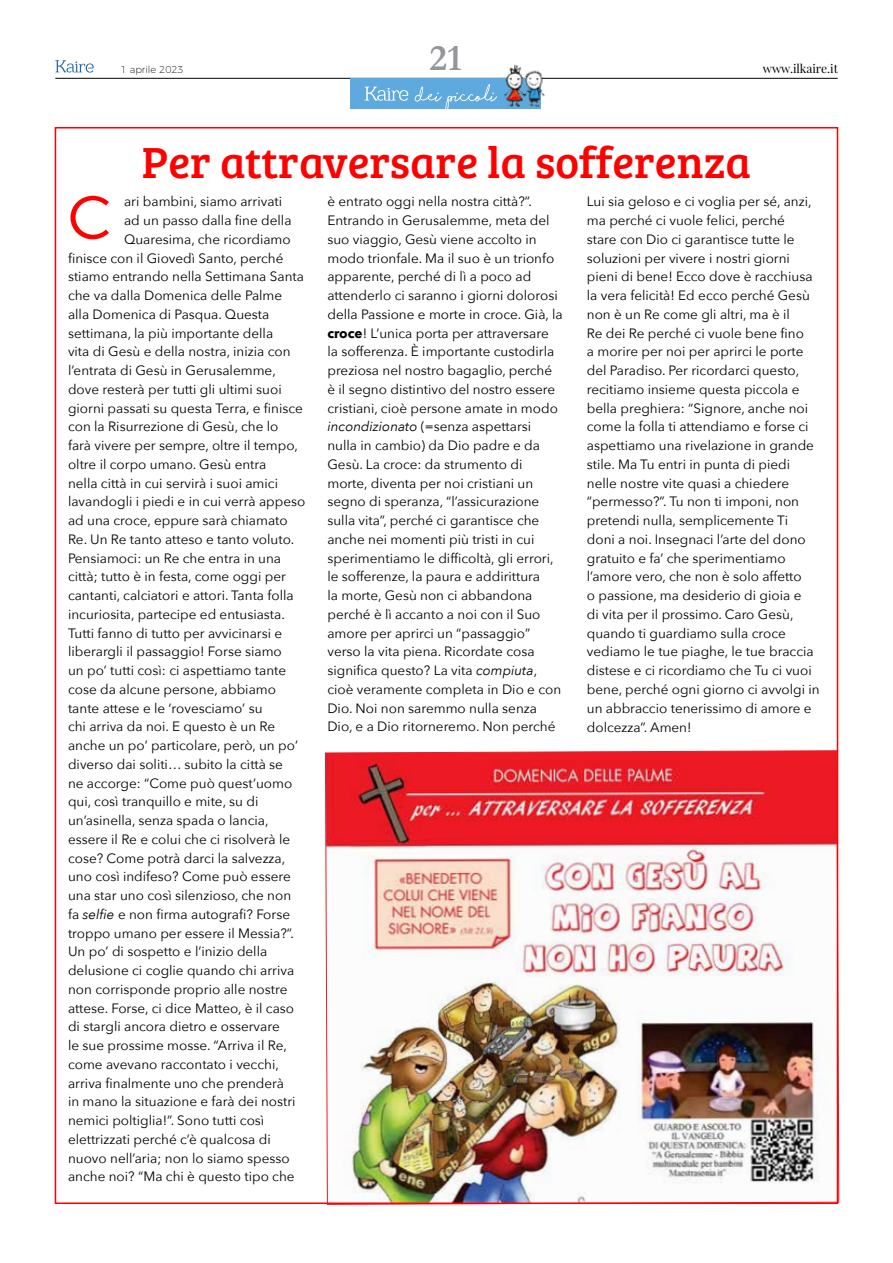
<style>
.page{position:relative;width:893px;height:1263px;background:#fff}
.page>*{position:absolute;margin:0;border:0;box-sizing:border-box;transform-origin:0 0}
.t1{font:300 61.8px "Montserrat";color:#f00}
.t2{font:45px "Bree Serif";color:#f00}
.t3{font:700 37.5px "Garamond";color:#949699}
.t4{font:13.5px/18.8px "Avenir Next";color:#000}
.t5{font:12px "Playfair Display";color:#000}
.t6{font:200 9.9px "Montserrat";color:#000}
.s1{font-style:italic}
.s2{font-weight:700}
</style>
<div class="page">
<hr style="left:55px;top:78px;width:783px;height:1px;background:#000">
<div style="left:350px;top:79px;width:190px;height:30px;background:#5ea9de"></div>
<svg style="left:365px;top:87px;width:43px;height:14px"></svg>
<svg style="left:415px;top:84px;width:82px;height:25px"></svg>
<img style="left:502px;top:64px;width:45px;height:44px">
<svg style="left:55px;top:60px;width:39px;height:13px"></svg>
<img style="left:324px;top:750px;width:516px;height:455px">
<p class="t6" style="left:121px;top:62px;width:65px">1 aprile 2023</p>
<h3 class="t3" style="left:430px;top:36px;width:34px">21</h3>
<p class="t5" style="left:763px;top:61px;width:77px">www.ilkaire.it</p>
<h2 class="t2" style="left:142px;top:130px;width:610px">Per attraversare la sofferenza</h2>
<p class="t4" style="left:124px;top:192px;width:159px">ari bambini, siamo arrivati</p>
<p class="t4" style="left:124px;top:210px;width:169px">ad un passo dalla fine della</p>
<p class="t4" style="left:124px;top:229px;width:168px">Quaresima, che ricordiamo</p>
<p class="t4" style="left:68px;top:248px;width:217px">finisce con il Giovedì Santo, perché</p>
<p class="t4" style="left:68px;top:267px;width:237px">stiamo entrando nella Settimana Santa</p>
<p class="t4" style="left:68px;top:285px;width:216px">che va dalla Domenica delle Palme</p>
<p class="t4" style="left:68px;top:304px;width:203px">alla Domenica di Pasqua. Questa</p>
<p class="t4" style="left:68px;top:323px;width:207px">settimana, la più importante della</p>
<p class="t4" style="left:68px;top:342px;width:224px">vita di Gesù e della nostra, inizia con</p>
<p class="t4" style="left:68px;top:360px;width:209px">l’entrata di Gesù in Gerusalemme,</p>
<p class="t4" style="left:68px;top:379px;width:215px">dove resterà per tutti gli ultimi suoi</p>
<p class="t4" style="left:68px;top:398px;width:236px">giorni passati su questa Terra, e finisce</p>
<p class="t4" style="left:68px;top:417px;width:212px">con la Risurrezione di Gesù, che lo</p>
<p class="t4" style="left:68px;top:435px;width:231px">farà vivere per sempre, oltre il tempo,</p>
<p class="t4" style="left:68px;top:454px;width:200px">oltre il corpo umano. Gesù entra</p>
<p class="t4" style="left:68px;top:473px;width:212px">nella città in cui servirà i suoi amici</p>
<p class="t4" style="left:68px;top:492px;width:239px">lavandogli i piedi e in cui verrà appeso</p>
<p class="t4" style="left:68px;top:510px;width:221px">ad una croce, eppure sarà chiamato</p>
<p class="t4" style="left:68px;top:529px;width:228px">Re. Un Re tanto atteso e tanto voluto.</p>
<p class="t4" style="left:68px;top:548px;width:215px">Pensiamoci: un Re che entra in una</p>
<p class="t4" style="left:68px;top:567px;width:219px">città; tutto è in festa, come oggi per</p>
<p class="t4" style="left:68px;top:585px;width:227px">cantanti, calciatori e attori. Tanta folla</p>
<p class="t4" style="left:68px;top:604px;width:218px">incuriosita, partecipe ed entusiasta.</p>
<p class="t4" style="left:68px;top:623px;width:216px">Tutti fanno di tutto per avvicinarsi e</p>
<p class="t4" style="left:68px;top:642px;width:215px">liberargli il passaggio! Forse siamo</p>
<p class="t4" style="left:68px;top:660px;width:220px">un po’ tutti così: ci aspettiamo tante</p>
<p class="t4" style="left:68px;top:679px;width:210px">cose da alcune persone, abbiamo</p>
<p class="t4" style="left:68px;top:698px;width:196px">tante attese e le ‘rovesciamo’ su</p>
<p class="t4" style="left:68px;top:717px;width:209px">chi arriva da noi. E questo è un Re</p>
<p class="t4" style="left:68px;top:735px;width:231px">anche un po’ particolare, però, un po’</p>
<p class="t4" style="left:68px;top:754px;width:216px">diverso dai soliti… subito la città se</p>
<p class="t4" style="left:68px;top:773px;width:226px">ne accorge: “Come può quest’uomo</p>
<p class="t4" style="left:68px;top:792px;width:192px">qui, così tranquillo e mite, su di</p>
<p class="t4" style="left:68px;top:810px;width:202px">un’asinella, senza spada o lancia,</p>
<p class="t4" style="left:68px;top:829px;width:224px">essere il Re e colui che ci risolverà le</p>
<p class="t4" style="left:68px;top:848px;width:219px">cose? Come potrà darci la salvezza,</p>
<p class="t4" style="left:68px;top:867px;width:224px">uno così indifeso? Come può essere</p>
<p class="t4" style="left:68px;top:885px;width:225px">una star uno così silenzioso, che non</p>
<p class="t4" style="left:68px;top:904px;width:224px">fa <span class="s1">selfie</span> e non firma autografi? Forse</p>
<p class="t4" style="left:68px;top:923px;width:228px">troppo umano per essere il Messia?”.</p>
<p class="t4" style="left:68px;top:942px;width:201px">Un po’ di sospetto e l’inizio della</p>
<p class="t4" style="left:68px;top:960px;width:228px">delusione ci coglie quando chi arriva</p>
<p class="t4" style="left:68px;top:979px;width:221px">non corrisponde proprio alle nostre</p>
<p class="t4" style="left:68px;top:998px;width:228px">attese. Forse, ci dice Matteo, è il caso</p>
<p class="t4" style="left:68px;top:1017px;width:213px">di stargli ancora dietro e osservare</p>
<p class="t4" style="left:68px;top:1035px;width:220px">le sue prossime mosse. “Arriva il Re,</p>
<p class="t4" style="left:68px;top:1054px;width:212px">come avevano raccontato i vecchi,</p>
<p class="t4" style="left:68px;top:1073px;width:218px">arriva finalmente uno che prenderà</p>
<p class="t4" style="left:68px;top:1092px;width:229px">in mano la situazione e farà dei nostri</p>
<p class="t4" style="left:68px;top:1110px;width:198px">nemici poltiglia!”. Sono tutti così</p>
<p class="t4" style="left:68px;top:1129px;width:204px">elettrizzati perché c’è qualcosa di</p>
<p class="t4" style="left:68px;top:1148px;width:223px">nuovo nell’aria; non lo siamo spesso</p>
<p class="t4" style="left:68px;top:1167px;width:228px">anche noi? “Ma chi è questo tipo che</p>
<h1 class="t1" style="left:68px;top:169px;width:45px">C</h1>
<p class="t4" style="left:327px;top:192px;width:237px">è entrato oggi nella nostra città?”.<br>Entrando in Gerusalemme, meta del suo viaggio, Gesù viene accolto in modo trionfale. Ma il suo è un trionfo apparente, perché di lì a poco ad attenderlo ci saranno i giorni dolorosi della Passione e morte in croce. Già, la <span class="s2">croce</span>! L’unica porta per attraversare la sofferenza. È importante custodirla preziosa nel nostro bagaglio, perché è il segno distintivo del nostro essere cristiani, cioè persone amate in modo <span class="s1">incondizionato</span> (=senza aspettarsi nulla in cambio) da Dio padre e da Gesù. La croce: da strumento di morte, diventa per noi cristiani un segno di speranza, “l’assicurazione sulla vita”, perché ci garantisce che anche nei momenti più tristi in cui sperimentiamo le difficoltà, gli errori, le sofferenze, la paura e addirittura<br>la morte, Gesù non ci abbandona perché è lì accanto a noi con il Suo amore per aprirci un “passaggio” verso la vita piena. Ricordate cosa significa questo? La vita <span class="s1">compiuta</span>, cioè veramente completa in Dio e con Dio. Noi non saremmo nulla senza Dio, e a Dio ritorneremo. Non perché</p>
<p class="t4" style="left:587px;top:192px;width:234px">Lui sia geloso e ci voglia per sé, anzi, ma perché ci vuole felici, perché<br>stare con Dio ci garantisce tutte le soluzioni per vivere i nostri giorni pieni di bene! Ecco dove è racchiusa la vera felicità! Ed ecco perché Gesù non è un Re come gli altri, ma è il<br>Re dei Re perché ci vuole bene fino<br>a morire per noi per aprirci le porte del Paradiso. Per ricordarci questo, recitiamo insieme questa piccola e bella preghiera: “Signore, anche noi come la folla ti attendiamo e forse ci aspettiamo una rivelazione in grande stile. Ma Tu entri in punta di piedi nelle nostre vite quasi a chiedere “permesso?”. Tu non ti imponi, non pretendi nulla, semplicemente Ti<br>doni a noi. Insegnaci l’arte del dono gratuito e fa’ che sperimentiamo l’amore vero, che non è solo affetto<br>o passione, ma desiderio di gioia e<br>di vita per il prossimo. Caro Gesù, quando ti guardiamo sulla croce vediamo le tue piaghe, le tue braccia distese e ci ricordiamo che Tu ci vuoi bene, perché ogni giorno ci avvolgi in un abbraccio tenerissimo di amore e dolcezza”. Amen!</p>
</div>
